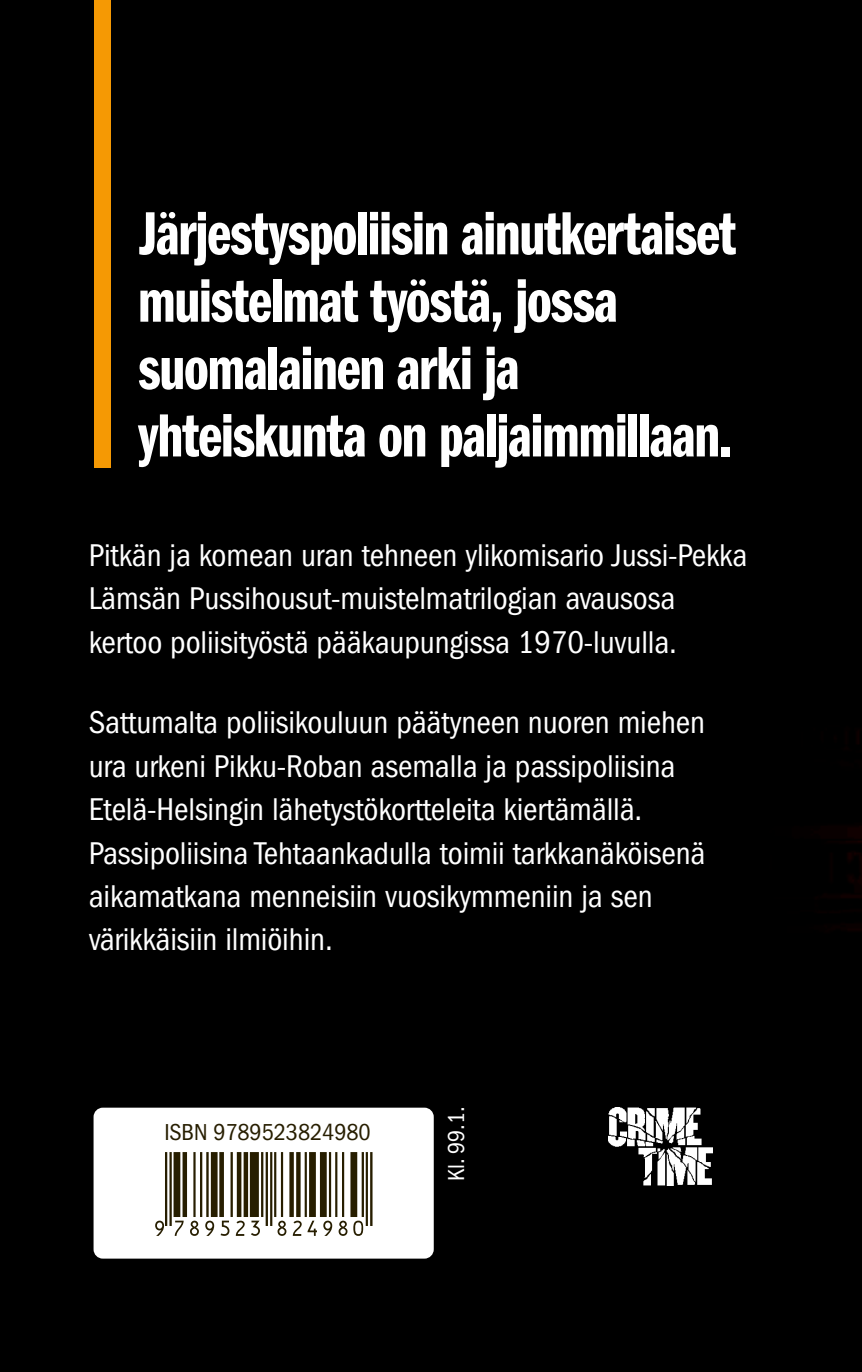
<style>
.page{position:relative;width:862px;height:1372px;background:#fff}
.page>*{position:absolute;margin:0;border:0;box-sizing:border-box;transform-origin:0 0}
.t1{font:84.83px "Viisas EAN Melko Matala";letter-spacing:-.005em;color:#271e00}
.t2{font:63px/67.3px "ITC Franklin Gothic Std Dm Cp";letter-spacing:-.02em;color:#fff}
.t3{font:condensed 32.62px/43.4px "ITC Franklin Gothic Std";letter-spacing:-.005em;color:#fff}
.t4{font:condensed 23.85px "ITC Franklin Gothic Std";letter-spacing:-.005em;color:#271e00}
.t5{font:condensed 23.85px "ITC Franklin Gothic Std";color:#fff}
</style>
<div class="page">
<div style="left:0;top:0;width:861px;height:1371px;background:#000"></div>
<img style="left:608px;top:1107px;width:104px;height:78px">
<div style="left:94px;top:0;width:17px;height:467px;background:#f59904"></div>
<div style="left:93px;top:1107px;width:340px;height:151px;background:#fff;border-radius:9px"></div>
<svg style="left:0;top:0;width:5px;height:3px"></svg>
<h2 class="t2" style="left:138px;top:201px;width:599px">Järjestyspoliisin ainutkertaiset muistelmat työstä, jossa suomalainen arki ja yhteiskunta on paljaimmillaan.</h2>
<p class="t3" style="left:89px;top:533px;width:660px">Pitkän ja komean uran tehneen ylikomisario Jussi-Pekka<br>Lämsän Pussihousut-muistelmatrilogian avausosa kertoo poliisityöstä pääkaupungissa 1970-luvulla.</p>
<p class="t3" style="left:89px;top:701px;width:618px">Sattumalta poliisikouluun päätyneen nuoren miehen ura urkeni Pikku-Roban asemalla ja passipoliisina Etelä-Helsingin lähetystökortteleita kiertämällä.<br>Passipoliisina Tehtaankadulla toimii tarkkanäköisenä aikamatkana menneisiin vuosikymmeniin ja sen värikkäisiin ilmiöihin.</p>
<p class="t4" style="left:164px;top:1118px;width:208px">ISBN 9789523824980</p>
<h1 class="t1" style="left:149px;top:1150px;width:224px">*9789523824980*</h1>
<p class="t5" style="left:442px;top:1180px;width:76px;rotate:-90deg">Kl. 99.1.</p>
</div>
